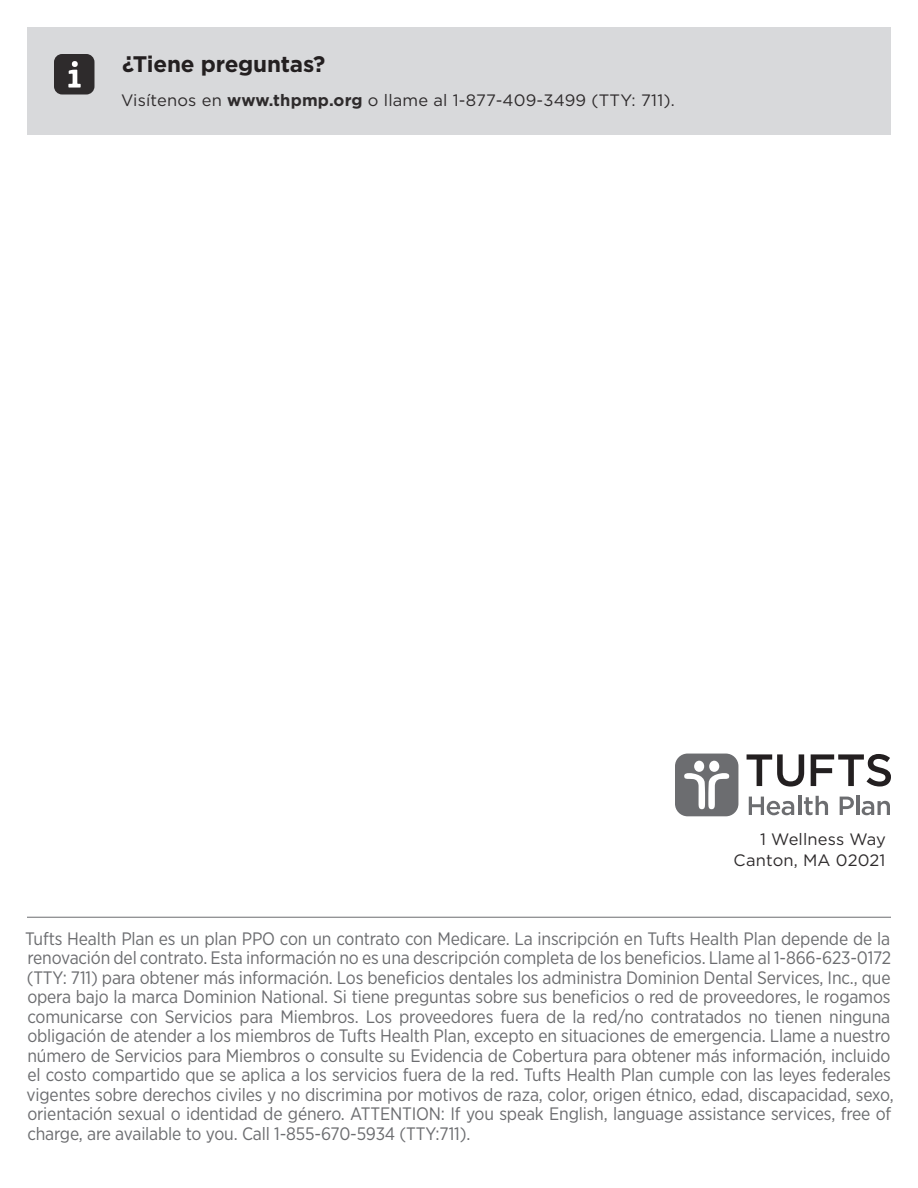
<style>
.page{position:relative;width:918px;height:1188px;background:#fff}
.page>*{position:absolute;margin:0;border:0;box-sizing:border-box;transform-origin:0 0}
.t1{font:700 22.5px "Gotham";letter-spacing:-.01em;color:#231f20}
.Disclaimer{font:18px/19.5px "Gotham Narrow";letter-spacing:-.01em;color:#6c6d70}
.Body_Gotham{font:16.5px/21px "Gotham";letter-spacing:.01em;color:#2e2b2c;text-align:right}
.s1{font-weight:700}
</style>
<div class="page">
<hr style="left:27px;top:917px;width:864px;height:1px;background:#6c6d70">
<div style="left:27px;top:27px;width:864px;height:108px;background:#d8d9db"></div>
<div style="left:54px;top:54px;width:40px;height:40px;background:#2e2b2c;border-radius:8px"></div>
<svg style="left:68px;top:61px;width:13px;height:27px"></svg>
<svg style="left:747px;top:754px;width:57px;height:33px"></svg>
<svg style="left:811px;top:754px;width:80px;height:33px"></svg>
<svg style="left:749px;top:797px;width:45px;height:18px"></svg>
<hr style="left:798px;top:796px;width:3px;height:19px;background:#6c6d70">
<svg style="left:804px;top:796px;width:24px;height:19px"></svg>
<svg style="left:840px;top:797px;width:14px;height:18px"></svg>
<hr style="left:856px;top:796px;width:3px;height:19px;background:#6c6d70">
<svg style="left:862px;top:801px;width:28px;height:14px"></svg>
<div style="left:675px;top:754px;width:63px;height:62px;background:#6c6d70;border-radius:13px"></div>
<div style="left:709px;top:761px;width:10px;height:11px;background:#fff;border-radius:50%"></div>
<svg style="left:684px;top:773px;width:45px;height:36px"></svg>
<div style="left:694px;top:761px;width:10px;height:11px;background:#fff;border-radius:50%"></div>
<h2 class="t1" style="left:122px;top:49px;width:205px">¿Tiene preguntas?</h2>
<p class="Body_Gotham" style="left:121px;top:89px;width:555px">Visítenos en <span class="s1">www.thpmp.org</span> o llame al 1-877-409-3499 (TTY: 711).</p>
<p class="Body_Gotham" style="left:734px;top:828px;width:154px">1 Wellness Way<br>Canton, MA 02021</p>
<p class="Disclaimer" style="left:25px;top:928px;width:870px">Tufts Health Plan es un plan PPO con un contrato con Medicare. La inscripción en Tufts Health Plan depende de la renovación del contrato. Esta información no es una descripción completa de los beneficios. Llame al 1-866-623-0172 (TTY: 711) para obtener más información. Los beneficios dentales los administra Dominion Dental Services, Inc., que opera bajo la marca Dominion National. Si tiene preguntas sobre sus beneficios o red de proveedores, le rogamos comunicarse con Servicios para Miembros. Los proveedores fuera de la red/no contratados no tienen ninguna obligación de atender a los miembros de Tufts Health Plan, excepto en situaciones de emergencia. Llame a nuestro número de Servicios para Miembros o consulte su Evidencia de Cobertura para obtener más información, incluido el costo compartido que se aplica a los servicios fuera de la red. Tufts Health Plan cumple con las leyes federales vigentes sobre derechos civiles y no discrimina por motivos de raza, color, origen étnico, edad, discapacidad, sexo, orientación sexual o identidad de género. ATTENTION: If you speak English, language assistance services, free of charge, are available to you. Call 1-855-670-5934 (TTY:711).</p>
</div>
